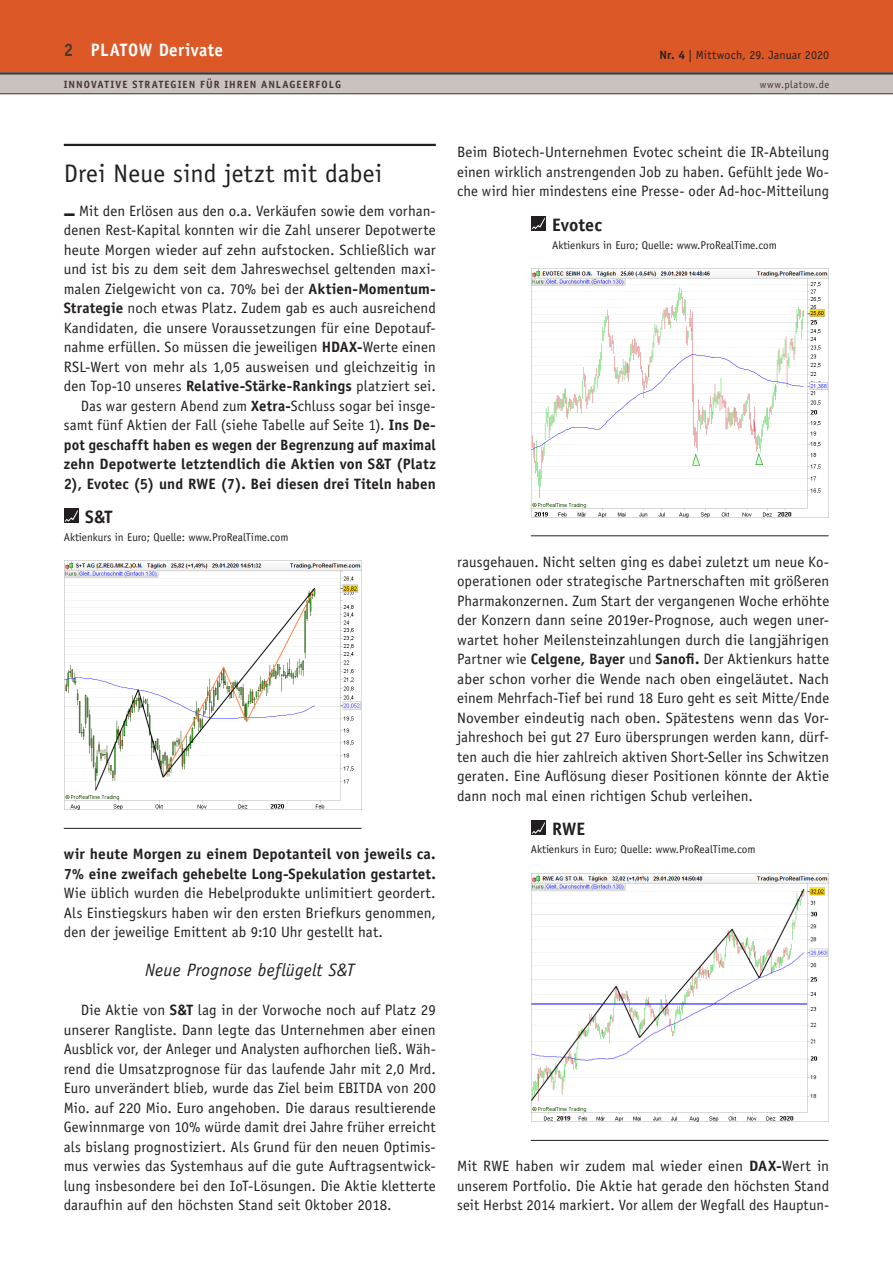
<style>
.page{position:relative;width:893px;height:1263px;background:#fff}
.page>*{position:absolute;margin:0;border:0;box-sizing:border-box;transform-origin:0 0}
._02_Headline{font:25.5px "Officina Sans Std";letter-spacing:.01em;color:#231f20}
._09_Zwischenhead_kur{font:italic 18px "Officina Sans Std";letter-spacing:.01em;color:#231f20}
.t1{font:700 18px "Officina Sans Std";letter-spacing:.025em;color:#fff;scale:.95 1}
._20_Kasten_Kopf{font:700 18px "Officina Sans Std";color:#231f20}
._05_Fließtext{font:15px/19.5px "Officina Sans Std";letter-spacing:.005em;color:#231f20;text-align:justify}
._06_Fließtext_Einzug{font:15px/19.5px "Officina Sans Std";letter-spacing:.005em;color:#231f20;text-align:justify}
._06_Fließtext_Einzug-2{font:700 15px/19.5px "Officina Sans Std";letter-spacing:.01em;color:#231f20;text-align:justify}
._20_Kasten_Kopf-2{font:12px "Officina Sans Std";letter-spacing:.01em;color:#231f20}
._20_Kasten_Kopf-3{font:11.25px "Officina Sans Std";color:#231f20}
.t2{font:700 10.5px "Officina Sans Std";letter-spacing:.095em;color:#473632}
.t3{font:10.5px "Officina Sans Std";letter-spacing:.045em;color:#473632}
.s1{color:#473632}
.s2{font-weight:700}
.s3{font-weight:400}
</style>
<div class="page">
<div style="left:0;top:0;width:893px;height:72px;background:#dd5827"></div>
<div style="left:0;top:72px;width:893px;height:22px;background:#c9c2bf"></div>
<hr style="left:0;top:72px;width:893px;height:3px;background:#473632">
<hr style="left:0;top:94px;width:893px;height:1px;background:#473632">
<hr style="left:64px;top:144px;width:372px;height:2px;background:#231f20">
<hr style="left:64px;top:828px;width:297px;height:1px;background:#231f20">
<img style="left:64px;top:561px;width:298px;height:249px">
<div style="left:64px;top:508px;width:15px;height:15px;background:#231f20"></div>
<svg style="left:65px;top:510px;width:13px;height:12px"></svg>
<hr style="left:531px;top:535px;width:298px;height:1px;background:#231f20">
<img style="left:531px;top:268px;width:298px;height:249px">
<div style="left:531px;top:216px;width:15px;height:15px;background:#231f20"></div>
<svg style="left:532px;top:217px;width:13px;height:13px"></svg>
<hr style="left:531px;top:1140px;width:298px;height:1px;background:#231f20">
<img style="left:531px;top:873px;width:298px;height:249px">
<div style="left:531px;top:820px;width:15px;height:15px;background:#231f20"></div>
<svg style="left:532px;top:822px;width:13px;height:12px"></svg>
<p class="t1" style="left:64px;top:39px;width:169px"><span class="s1">2</span> PLATOW Derivate</p>
<p class="_20_Kasten_Kopf-2" style="left:660px;top:47px;width:171px"><span class="s2">Nr. 4</span> | Mittwoch, 29. Januar 2020</p>
<p class="t2" style="left:64px;top:78px;width:279px">INNOVATIVE STRATEGIEN FÜR IHREN ANLAGEERFOLG</p>
<p class="t3" style="left:760px;top:79px;width:71px">www.platow.de</p>
<p class="_02_Headline" style="left:64px;top:159px;width:320px">Drei Neue sind jetzt mit dabei</p>
<p class="_05_Fließtext" style="left:64px;top:201px;width:374px">■ Mit den Erlösen aus den o.a. Verkäufen sowie dem vorhan&shy;denen Rest-Kapital konnten wir die Zahl unserer Depotwerte heute Morgen wieder auf zehn aufstocken. Schließlich war und ist bis zu dem seit dem Jahreswechsel geltenden maxi&shy;malen Zielgewicht von ca. 70% bei der <span class="s2">Aktien-Momentum-Strategie</span> noch etwas Platz. Zudem gab es auch ausreichend Kandidaten, die unsere Voraussetzungen für eine Depotauf&shy;nahme erfüllen. So müssen die jeweiligen <span class="s2">HDAX-</span>Werte einen RSL-Wert von mehr als 1,05 ausweisen und gleichzeitig in den Top-10 unseres <span class="s2">Relative-Stärke-Rankings</span> platziert sei.</p>
<p class="_06_Fließtext_Einzug-2" style="left:64px;top:396px;width:374px;text-indent:17px"><span class="s3">Das war gestern Abend zum</span> Xetra-<span class="s3">Schluss sogar bei insge&shy;samt fünf Aktien der Fall (siehe Tabelle auf Seite 1).</span> Ins De&shy;pot geschafft haben es wegen der Begrenzung auf maximal zehn Depotwerte letztendlich die Aktien von S&amp;T (Platz 2), Evotec (5) und RWE (7). Bei diesen drei Titeln haben</p>
<p class="_20_Kasten_Kopf" style="left:85px;top:506px;width:29px">S&amp;T</p>
<p class="_20_Kasten_Kopf-3" style="left:64px;top:531px;width:226px">Aktienkurs in Euro; Quelle: www.ProRealTime.com</p>
<p class="_06_Fließtext_Einzug" style="left:64px;top:845px;width:374px"><span class="s2">wir heute Morgen zu einem Depotanteil von jeweils ca.<br>7% eine zweifach gehebelte Long-Spekulation gestartet.<br></span>Wie üblich wurden die Hebelprodukte unlimitiert geordert.<br>Als Einstiegskurs haben wir den ersten Briefkurs genommen, den der jeweilige Emittent ab 9:10 Uhr gestellt hat.</p>
<p class="_09_Zwischenhead_kur" style="left:145px;top:960px;width:211px">Neue Prognose beflügelt S&amp;T</p>
<p class="_06_Fließtext_Einzug" style="left:64px;top:1001px;width:374px;text-indent:17px">Die Aktie von <span class="s2">S&amp;T</span> lag in der Vorwoche noch auf Platz 29 unserer Rangliste. Dann legte das Unternehmen aber einen Ausblick vor, der Anleger und Analysten aufhorchen ließ. Wäh&shy;rend die Umsatzprognose für das laufende Jahr mit 2,0 Mrd.<br>Euro unverändert blieb, wurde das Ziel beim EBITDA von 200<br>Mio. auf 220 Mio. Euro angehoben. Die daraus resultierende Gewinnmarge von 10% würde damit drei Jahre früher erreicht als bislang prognostiziert. Als Grund für den neuen Optimis&shy;mus verwies das Systemhaus auf die gute Auftragsentwick&shy;lung insbesondere bei den IoT-Lösungen. Die Aktie kletterte daraufhin auf den höchsten Stand seit Oktober 2018.</p>
<p class="_05_Fließtext" style="left:457px;top:143px;width:374px">Beim Biotech-Unternehmen Evotec scheint die IR-Abteilung einen wirklich anstrengenden Job zu haben. Gefühlt jede Wo&shy;che wird hier mindestens eine Presse- oder Ad-hoc-Mitteilung</p>
<p class="_20_Kasten_Kopf" style="left:552px;top:213px;width:51px">Evotec</p>
<p class="_20_Kasten_Kopf-3" style="left:552px;top:238px;width:226px">Aktienkurs in Euro; Quelle: www.ProRealTime.com</p>
<p class="_05_Fließtext" style="left:457px;top:552px;width:374px">rausgehauen. Nicht selten ging es dabei zuletzt um neue Ko&shy;operationen oder strategische Partnerschaften mit größeren Pharmakonzernen. Zum Start der vergangenen Woche erhöhte der Konzern dann seine 2019er-Prognose, auch wegen uner&shy;wartet hoher Meilensteinzahlungen durch die langjährigen Partner wie <span class="s2">Celgene, Bayer</span> und <span class="s2">Sanofi.</span> Der Aktienkurs hatte aber schon vorher die Wende nach oben eingeläutet. Nach einem Mehrfach-Tief bei rund 18 Euro geht es seit Mitte/Ende November eindeutig nach oben. Spätestens wenn das Vor&shy;jahreshoch bei gut 27 Euro übersprungen werden kann, dürf&shy;ten auch die hier zahlreich aktiven Short-Seller ins Schwitzen geraten. Eine Auflösung dieser Positionen könnte der Aktie dann noch mal einen richtigen Schub verleihen.</p>
<p class="_20_Kasten_Kopf" style="left:552px;top:818px;width:34px">RWE</p>
<p class="_20_Kasten_Kopf-3" style="left:531px;top:843px;width:226px">Aktienkurs in Euro; Quelle: www.ProRealTime.com</p>
<p class="_05_Fließtext" style="left:457px;top:1157px;width:374px">Mit RWE haben wir zudem mal wieder einen <span class="s2">DAX-</span>Wert in unserem Portfolio. Die Aktie hat gerade den höchsten Stand seit Herbst 2014 markiert. Vor allem der Wegfall des Hauptun-</p>
</div>
